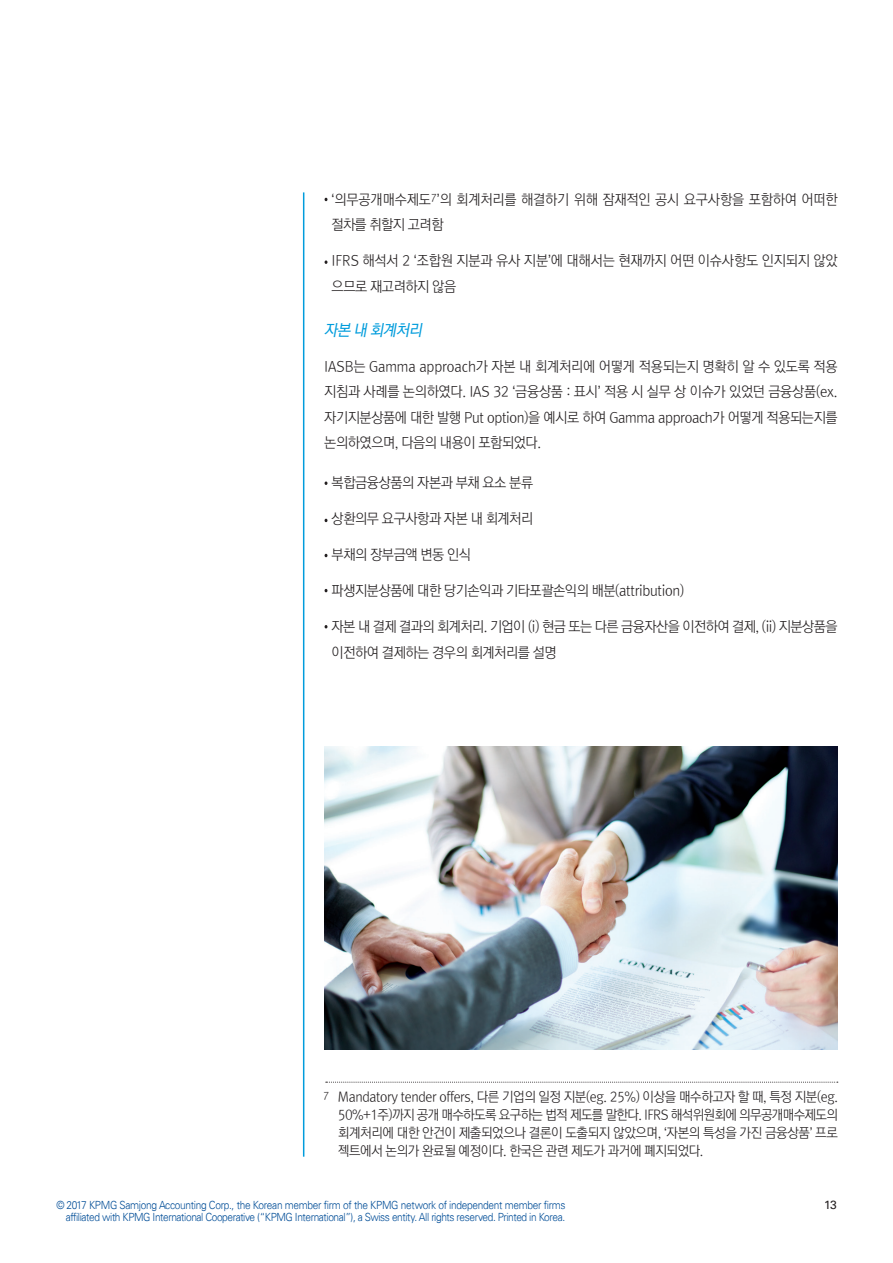
<style>
.page{position:relative;width:893px;height:1263px;background:#fff}
.page>*{position:absolute;margin:0;border:0;box-sizing:border-box;transform-origin:0 0}
.t1{font:italic 15.75px "Rix Go M";color:#009cdc;scale:.95 1}
.t2{font:14.25px/25.5px "Rix Go L";letter-spacing:-.03em;color:#231f20;text-align:justify;scale:.95 1}
.t3{font:14.25px/25.5px "Rix Go L";letter-spacing:-.01em;color:#231f20;scale:.95 1}
.t4{font:13.5px/18px "Rix Go L";letter-spacing:-.03em;color:#231f20;text-align:justify;scale:.95 1}
.t5{font:12px "Universfor KPMG";color:#231f20}
.t6{font:300 11.25px/12px "Univers 45";letter-spacing:-.04em;color:#014d97;text-align:right;scale:.9 1}
.s1{font-family:"Arial"}
</style>
<div class="page">
<hr style="left:303px;top:192px;width:1px;height:965px;background:#009cdc">
<svg style="left:326px;top:1082px;width:512px;height:1px"></svg>
<img style="left:324px;top:746px;width:514px;height:303px">
<p class="t3" style="left:332px;top:187px;width:534px"><span class="s1">‘</span>의무공개매수제도<sup>7</sup><span class="s1">’</span>의 회계처리를 해결하기 위해 잠재적인 공시 요구사항을 포함하여 어떠한 절차를 취할지 고려함</p>
<p class="t3" style="left:332px;top:248px;width:534px">IFRS 해석서 2 <span class="s1">‘</span>조합원 지분과 유사 지분<span class="s1">’</span>에 대해서는 현재까지 어떤 이슈사항도 인지되지 않았 으므로 재고려하지 않음</p>
<p class="t1" style="left:324px;top:321px;width:108px">자본 내 회계처리</p>
<p class="t2" style="left:324px;top:354px;width:542px">IASB는 Gamma approach가 자본 내 회계처리에 어떻게 적용되는지 명확히 알 수 있도록 적용 지침과 사례를 논의하였다. IAS 32 <span class="s1">‘</span>금융상품 : 표시<span class="s1">’</span> 적용 시 실무 상 이슈가 있었던 금융상품(ex. 자기지분상품에 대한 발행 Put option)을 예시로 하여 Gamma approach가 어떻게 적용되는지를 논의하였으며, 다음의 내용이 포함되었다.</p>
<p class="t2" style="left:332px;top:470px;width:214px">복합금융상품의 자본과 부채 요소 분류</p>
<p class="t2" style="left:332px;top:506px;width:214px">상환의무 요구사항과 자본 내 회계처리</p>
<p class="t2" style="left:332px;top:542px;width:148px">부채의 장부금액 변동 인식</p>
<p class="t2" style="left:332px;top:578px;width:373px">파생지분상품에 대한 당기손익과 기타포괄손익의 배분(attribution)</p>
<p class="t2" style="left:332px;top:614px;width:534px">자본 내 결제 결과의 회계처리. 기업이 (i) 현금 또는 다른 금융자산을 이전하여 결제, (ii) 지분상품을 이전하여 결제하는 경우의 회계처리를 설명</p>
<p class="t4" style="left:338px;top:1088px;width:528px;text-indent:-15px"><sup>7</sup> Mandatory tender offers, 다른 기업의 일정 지분(eg. 25%) 이상을 매수하고자 할 때, 특정 지분(eg.<br>50%+1주)까지 공개 매수하도록 요구하는 법적 제도를 말한다. IFRS 해석위원회에 의무공개매수제도의 회계처리에 대한 안건이 제출되었으나 결론이 도출되지 않았으며, <span class="s1">‘</span>자본의 특성을 가진 금융상품<span class="s1">’</span> 프로 젝트에서 논의가 완료될 예정이다. 한국은 관련 제도가 과거에 폐지되었다.</p>
<p class="t6" style="left:56px;top:1199px;width:567px">© 2017 KPMG Samjong Accounting Corp., the Korean member firm of the KPMG network of independent member firms affiliated with KPMG International Cooperative (“KPMG International”), a Swiss entity. All rights reserved. Printed in Korea.</p>
<p class="t5" style="left:824px;top:1197px;width:14px">13</p>
</div>
